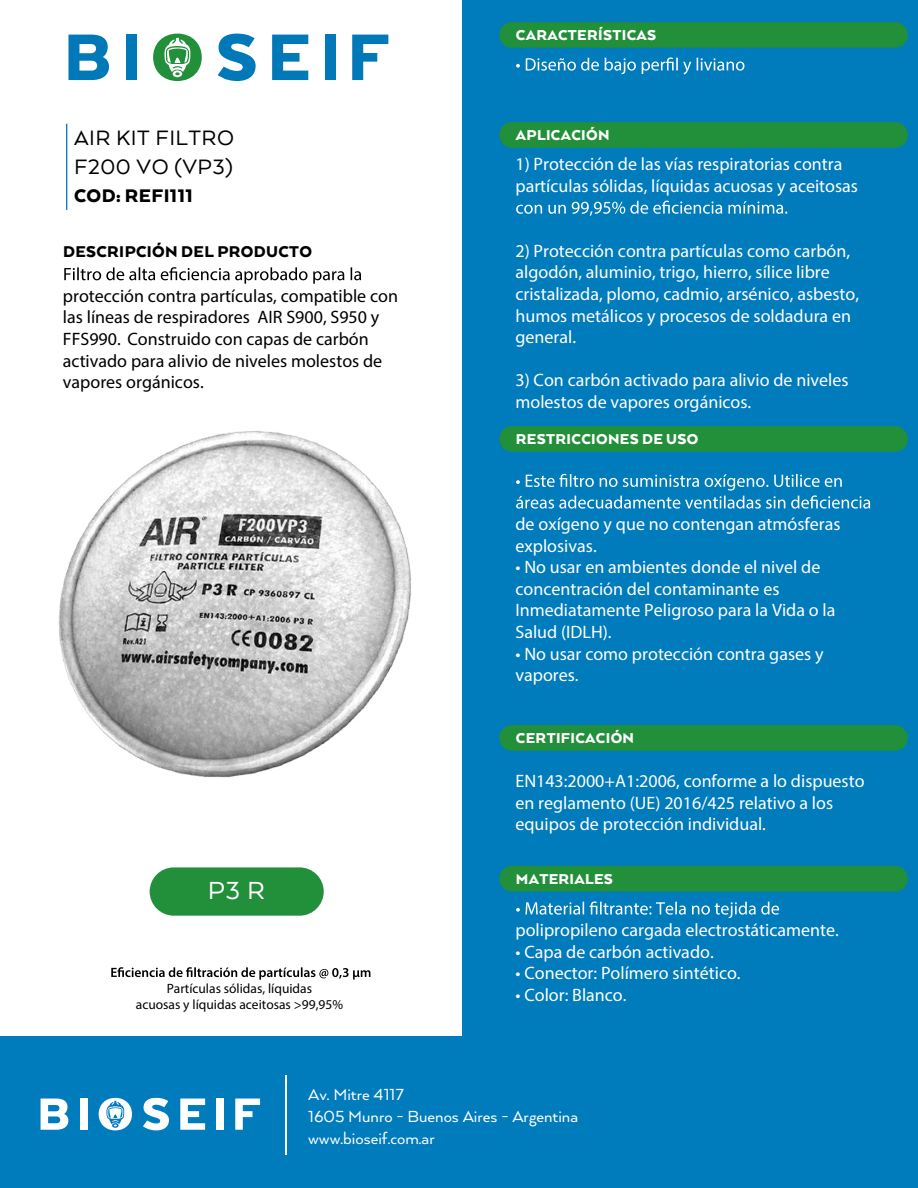
<style>
.page{position:relative;width:918px;height:1188px;background:#fff}
.page>*{position:absolute;margin:0;border:0;box-sizing:border-box;transform-origin:0 0}
.t1{font:28.5px "Arquitecta";color:#fff}
.t2{font:24px/28.8px "Arquitecta";letter-spacing:.02em;color:#000}
.t3{font:900 21px "Arquitecta";letter-spacing:.02em;color:#000}
.t4{font:18.45px/22.2px "Arquitecta";color:#fff}
.t5{font:18px/21.6px "Myriad Pro";color:#fff}
.t6{font:18px/21.6px "Myriad Pro";color:#000}
.t7{font:900 18px "Arquitecta";letter-spacing:.02em;color:#000}
.t8{font:900 16.5px "Arquitecta";letter-spacing:.02em;color:#fff}
.t9{font:13.5px/16.2px "Myriad Pro";color:#000;text-align:center}
.s1{font-weight:600}
</style>
<div class="page">
<div style="left:462px;top:0;width:456px;height:1188px;background:#007bbc"></div>
<svg style="left:64px;top:267px;width:297px;height:17px"></svg>
<div style="left:499px;top:22px;width:409px;height:26px;background:#228f3a;border-radius:13px"></div>
<div style="left:499px;top:122px;width:409px;height:26px;background:#228f3a;border-radius:13px"></div>
<div style="left:499px;top:426px;width:409px;height:26px;background:#228f3a;border-radius:13px"></div>
<div style="left:499px;top:725px;width:409px;height:26px;background:#228f3a;border-radius:13px"></div>
<div style="left:499px;top:866px;width:409px;height:26px;background:#228f3a;border-radius:13px"></div>
<svg style="left:516px;top:57px;width:228px;height:17px"></svg>
<svg style="left:516px;top:201px;width:271px;height:15px"></svg>
<svg style="left:516px;top:474px;width:354px;height:35px"></svg>
<svg style="left:516px;top:901px;width:263px;height:17px"></svg>
<svg style="left:111px;top:967px;width:259px;height:13px"></svg>
<div style="left:150px;top:867px;width:174px;height:49px;background:#228f3a;border-radius:24px"></div>
<svg style="left:68px;top:35px;width:41px;height:45px"></svg>
<div style="left:126px;top:34px;width:11px;height:46px;background:#0179b9"></div>
<svg style="left:218px;top:34px;width:38px;height:47px"></svg>
<svg style="left:272px;top:35px;width:36px;height:45px"></svg>
<div style="left:325px;top:35px;width:11px;height:45px;background:#0179b9"></div>
<svg style="left:352px;top:35px;width:36px;height:45px"></svg>
<div style="left:153px;top:34px;width:49px;height:47px;background:#228f3a;border-radius:50%"></div>
<svg style="left:173px;top:70px;width:9px;height:7px"></svg>
<svg style="left:165px;top:38px;width:25px;height:37px"></svg>
<hr style="left:66px;top:124px;width:1px;height:86px;background:#007bbc">
<div style="left:0;top:1036px;width:918px;height:152px;background:#007bbc"></div>
<hr style="left:285px;top:1076px;width:2px;height:79px;background:#fff">
<svg style="left:41px;top:1099px;width:27px;height:31px"></svg>
<div style="left:80px;top:1098px;width:7px;height:32px;background:#fff"></div>
<svg style="left:143px;top:1098px;width:26px;height:32px"></svg>
<svg style="left:180px;top:1099px;width:25px;height:31px"></svg>
<div style="left:216px;top:1099px;width:8px;height:31px;background:#fff"></div>
<svg style="left:235px;top:1099px;width:25px;height:31px"></svg>
<div style="left:99px;top:1098px;width:33px;height:32px;background:#fff;border-radius:50%"></div>
<svg style="left:106px;top:1101px;width:18px;height:27px"></svg>
<img style="left:58px;top:431px;width:353px;height:347px">
<h2 class="t2" style="left:74px;top:123px;width:161px">AIR KIT FILTRO<br>F200 VO (VP3)</h2>
<p class="t3" style="left:74px;top:183px;width:120px">COD: REFI111</p>
<p class="t7" style="left:63px;top:240px;width:250px">DESCRIPCIÓN DEL PRODUCTO</p>
<p class="t6" style="left:63px;top:285px;width:337px">protección contra partículas, compatible con las líneas de respiradores <span class="s1">AIR S900, S950 y FFS990.</span> Construido con capas de carbón activado para alivio de niveles molestos de vapores orgánicos.</p>
<h1 class="t1" style="left:208px;top:873px;width:59px">P3 R</h1>
<p class="t9" style="left:136px;top:980px;width:209px">Partículas sólidas, líquidas<br>acuosas y líquidas aceitosas &gt;99,95%</p>
<p class="t8" style="left:516px;top:25px;width:142px">CARACTERÍSTICAS</p>
<p class="t8" style="left:516px;top:125px;width:95px">APLICACIÓN</p>
<p class="t5" style="left:515px;top:153px;width:344px">1) Protección de las vías respiratorias contra partículas sólidas, líquidas acuosas y aceitosas</p>
<p class="t5" style="left:515px;top:240px;width:345px">2) Protección contra partículas como carbón, algodón, aluminio, trigo, hierro, sílice libre cristalizada, plomo, cadmio, arsénico, asbesto, humos metálicos y procesos de soldadura en general.</p>
<p class="t5" style="left:515px;top:369px;width:335px">3) Con carbón activado para alivio de niveles molestos de vapores orgánicos.</p>
<p class="t8" style="left:516px;top:428px;width:184px">RESTRICCIONES DE USO</p>
<p class="t5" style="left:515px;top:513px;width:327px">de oxígeno y que no contengan atmósferas explosivas.</p>
<p class="t5" style="left:515px;top:556px;width:322px">• No usar en ambientes donde el nivel de concentración del contaminante es<br>Inmediatamente Peligroso para la Vida o la<br>Salud (IDLH).</p>
<p class="t5" style="left:515px;top:642px;width:310px">• No usar como protección contra gases y vapores.</p>
<p class="t8" style="left:516px;top:727px;width:120px">CERTIFICACIÓN</p>
<p class="t5" style="left:515px;top:770px;width:351px">EN143:2000+A1:2006, conforme a lo dispuesto en reglamento (UE) 2016/425 relativo a los equipos de protección individual.</p>
<p class="t8" style="left:516px;top:869px;width:99px">MATERIALES</p>
<p class="t5" style="left:515px;top:919px;width:325px">polipropileno cargada electrostáticamente.</p>
<p class="t5" style="left:515px;top:941px;width:200px">• Capa de carbón activado.</p>
<p class="t5" style="left:515px;top:962px;width:227px">• Conector: Polímero sintético.</p>
<p class="t5" style="left:515px;top:984px;width:113px">• Color: Blanco.</p>
<p class="t4" style="left:308px;top:1082px;width:272px">Av. Mitre 4117<br>1605 Munro - Buenos Aires - Argentina www.bioseif.com.ar</p>
</div>
